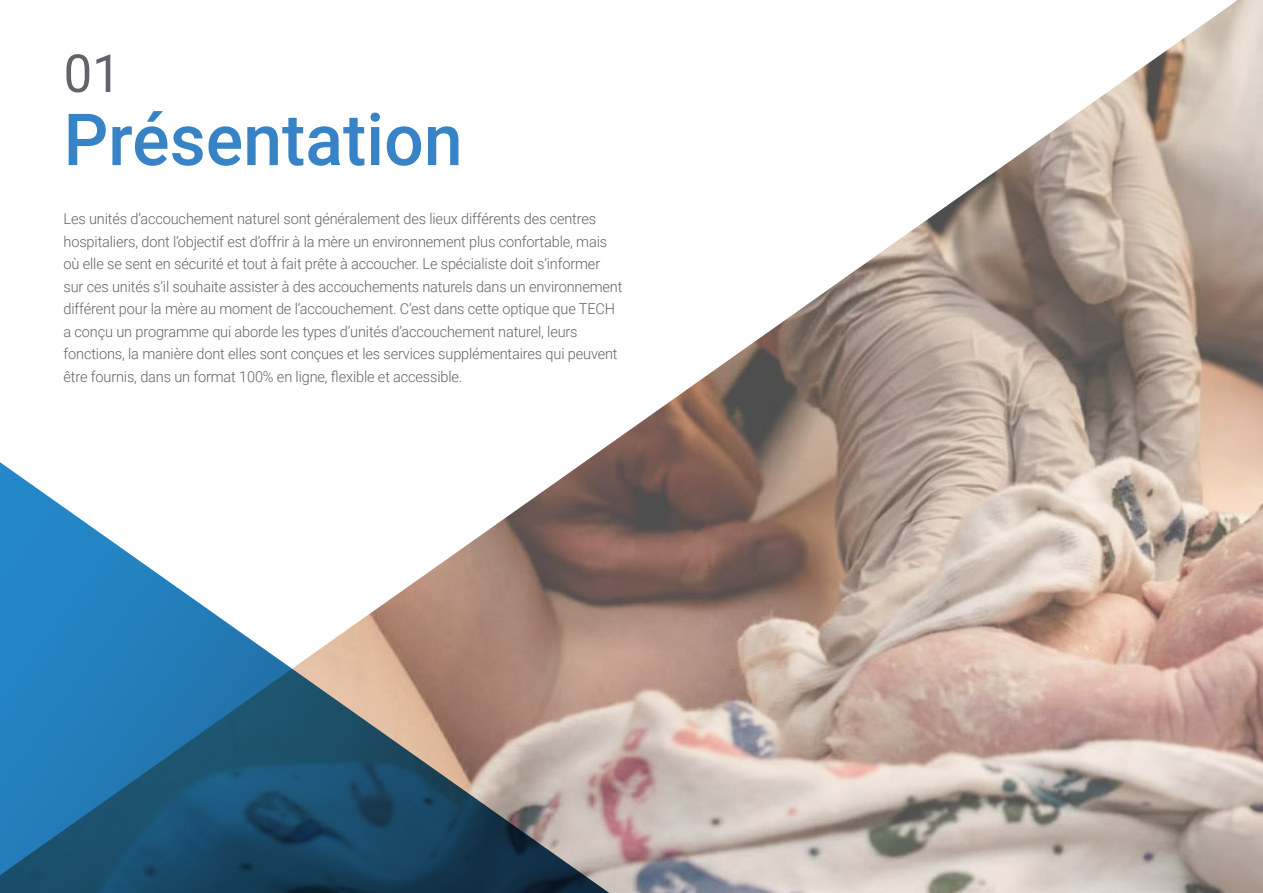
<style>
.page{position:relative;width:1263px;height:893px;background:#fff}
.page>*{position:absolute;margin:0;border:0;box-sizing:border-box;transform-origin:0 0}
.t1{font:500 72px "Roboto";color:#3783c5}
.t2{font:52.5px "Roboto";color:#61646a}
.t3{font:300 15px/22.5px "Roboto";letter-spacing:-.01em;color:#61646a}
</style>
<div class="page">
<img style="left:606px;top:0;width:657px;height:893px">
<svg style="left:0;top:447px;width:640px;height:446px"></svg>
<h2 class="t2" style="left:64px;top:37px;width:59px">01</h2>
<h1 class="t1" style="left:64px;top:89px;width:401px">Présentation</h1>
<p class="t3" style="left:64px;top:207px;width:560px">Les unités d’accouchement naturel sont généralement des lieux différents des centres hospitaliers, dont l’objectif est d’offrir à la mère un environnement plus confortable, mais où elle se sent en sécurité et tout à fait prête à accoucher. Le spécialiste doit s’informer sur ces unités s’il souhaite assister à des accouchements naturels dans un environnement différent pour la mère au moment de l’accouchement. C’est dans cette optique que TECH a conçu un programme qui aborde les types d’unités d’accouchement naturel, leurs fonctions, la manière dont elles sont conçues et les services supplémentaires qui peuvent être fournis, dans un format 100% en ligne, flexible et accessible.</p>
</div>
